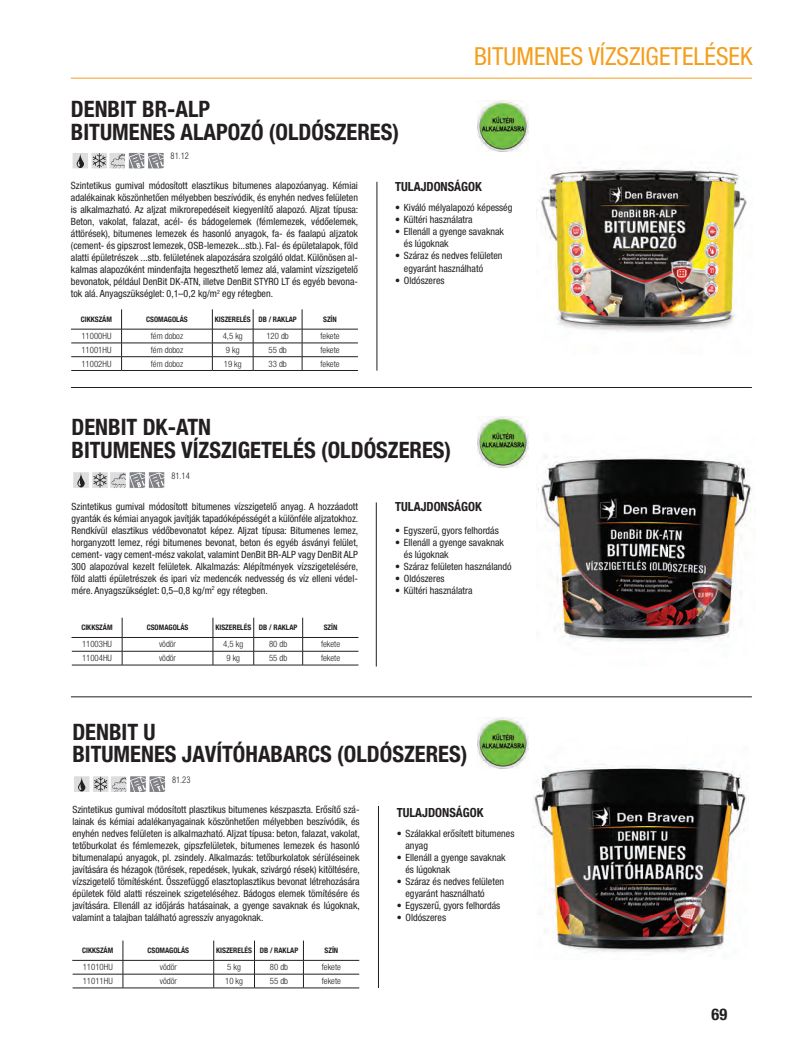
<style>
.page{position:relative;width:798px;height:1053px;background:#fff}
.page>*{position:absolute;margin:0;border:0;box-sizing:border-box;transform-origin:0 0}
.t1{font:condensed 24.88px "Helvetica Neue LT Pro";color:#f49e1d}
.t2{font:700 condensed 22.5px/22.5px "Helvetica Neue LT Com";color:#231f20}
.t3{font:700 condensed 16.25px "Helvetica Neue LT Com";color:#231f20}
.t4{font:700 condensed 12.5px "Helvetica Neue LT Com";color:#231f20}
.t5{font:condensed 10px/12px "Helvetica Neue LT Pro";color:#231f20}
.t6{font:300 condensed 8.75px "Helvetica Neue LT Pro";color:#231f20}
.t7{font:300 condensed 8.75px "Swiss 721 AT";color:#231f20}
.t8{font:700 condensed 7.5px "Helvetica Neue LT Com";color:#231f20}
</style>
<div class="page">
<hr style="left:71px;top:78px;width:680px;height:1px;background:#f49e1d">
<hr style="left:71px;top:387px;width:680px;height:1px;background:#231f20">
<hr style="left:71px;top:696px;width:680px;height:1px;background:#231f20">
<svg style="left:72px;top:153px;width:92px;height:16px"></svg>
<hr style="left:376px;top:182px;width:1px;height:188px;background:#231f20">
<svg style="left:73px;top:472px;width:92px;height:16px"></svg>
<hr style="left:376px;top:502px;width:1px;height:164px;background:#231f20">
<hr style="left:71px;top:370px;width:50px;height:1px;background:#231f20">
<hr style="left:121px;top:370px;width:91px;height:1px;background:#231f20">
<hr style="left:212px;top:370px;width:41px;height:1px;background:#231f20">
<hr style="left:253px;top:370px;width:49px;height:1px;background:#231f20">
<hr style="left:302px;top:370px;width:56px;height:1px;background:#231f20">
<svg style="left:71px;top:309px;width:287px;height:61px"></svg>
<hr style="left:71px;top:637px;width:51px;height:1px;background:#231f20">
<hr style="left:72px;top:664px;width:50px;height:1px;background:#231f20">
<hr style="left:122px;top:664px;width:91px;height:1px;background:#231f20">
<hr style="left:213px;top:664px;width:40px;height:1px;background:#231f20">
<hr style="left:253px;top:664px;width:49px;height:1px;background:#231f20">
<hr style="left:302px;top:664px;width:56px;height:1px;background:#231f20">
<svg style="left:72px;top:617px;width:286px;height:47px"></svg>
<svg style="left:74px;top:776px;width:91px;height:16px"></svg>
<hr style="left:378px;top:805px;width:1px;height:182px;background:#231f20">
<hr style="left:72px;top:960px;width:51px;height:1px;background:#231f20">
<hr style="left:73px;top:987px;width:50px;height:1px;background:#231f20">
<hr style="left:123px;top:987px;width:91px;height:1px;background:#231f20">
<hr style="left:214px;top:987px;width:40px;height:1px;background:#231f20">
<hr style="left:254px;top:987px;width:49px;height:1px;background:#231f20">
<hr style="left:303px;top:987px;width:56px;height:1px;background:#231f20">
<svg style="left:73px;top:940px;width:286px;height:47px"></svg>
<img style="left:477px;top:101px;width:51px;height:50px">
<img style="left:477px;top:416px;width:51px;height:51px">
<img style="left:477px;top:717px;width:51px;height:51px">
<img style="left:537px;top:456px;width:215px;height:186px">
<img style="left:536px;top:167px;width:215px;height:165px">
<img style="left:533px;top:764px;width:214px;height:189px">
<h1 class="t1" style="left:474px;top:41px;width:280px">bitumenes vízszigetelések</h1>
<h2 class="t2" style="left:71px;top:98px;width:329px">DENBIT BR-ALP<br>BITUMENES ALAPOZÓ (OLDÓSZERES)</h2>
<p class="t5" style="left:71px;top:179px;width:289px;text-align:justify">szintetikus gumival módosított elasztikus bitumenes alapozóanyag. kémiai adalékainak köszönhetően mélyebben beszívódik, és enyhén nedves felületen is alkalmazható. Az aljzat mikrorepedéseit kiegyenlítő alapozó. Aljzat típusa: beton, vakolat, falazat, acél- és bádogelemek (fémlemezek, védőelemek, áttörések), bitumenes lemezek és hasonló anyagok, fa- és faalapú aljzatok (cement- és gipszrost lemezek, Osb-lemezek...stb.). Fal- és épületalapok, föld alatti épületrészek ...stb. felületének alapozására szolgáló oldat. különösen al&shy;kalmas alapozóként mindenfajta hegeszthető lemez alá, valamint vízszigetelő bevonatok, például Denbit Dk-Atn, illetve Denbit stYRO lt és egyéb bevona&shy;tok alá. Anyagszükséglet: 0,1–0,2 kg/m<sup>2</sup> egy rétegben.</p>
<p class="t4" style="left:395px;top:179px;width:88px">TULAJDONSÁGOK</p>
<p class="t7" style="left:170px;top:151px;width:20px">81.12</p>
<p class="t5" style="left:395px;top:202px;width:119px">• kiváló mélyalapozó képesség</p>
<p class="t5" style="left:395px;top:214px;width:79px">• kültéri használatra</p>
<p class="t5" style="left:404px;top:226px;width:102px;text-indent:-9px">• ellenáll a gyenge savaknak és lúgoknak</p>
<p class="t5" style="left:404px;top:250px;width:100px;text-indent:-9px">• száraz és nedves felületen egyaránt használható</p>
<p class="t5" style="left:395px;top:274px;width:51px">• Oldószeres</p>
<p class="t8" style="left:81px;top:315px;width:33px">CIKKSZÁM</p>
<p class="t8" style="left:146px;top:315px;width:43px">CSOMAGOLÁS</p>
<p class="t8" style="left:215px;top:315px;width:83px">KISZERELÉS DB / RAKLAP</p>
<p class="t8" style="left:323px;top:315px;width:15px">SZÍN</p>
<p class="t6" style="left:81px;top:331px;width:31px">11000HU</p>
<p class="t6" style="left:151px;top:331px;width:34px">fém doboz</p>
<p class="t6" style="left:223px;top:331px;width:22px">4,5 kg</p>
<p class="t6" style="left:266px;top:331px;width:24px">120 db</p>
<p class="t6" style="left:320px;top:331px;width:20px">fekete</p>
<p class="t6" style="left:81px;top:345px;width:31px">11001HU</p>
<p class="t6" style="left:151px;top:345px;width:34px">fém doboz</p>
<p class="t6" style="left:226px;top:345px;width:15px">9 kg</p>
<p class="t6" style="left:268px;top:345px;width:20px">55 db</p>
<p class="t6" style="left:320px;top:345px;width:20px">fekete</p>
<p class="t6" style="left:81px;top:358px;width:31px">11002HU</p>
<p class="t6" style="left:151px;top:358px;width:34px">fém doboz</p>
<p class="t6" style="left:224px;top:358px;width:19px">19 kg</p>
<p class="t6" style="left:268px;top:358px;width:20px">33 db</p>
<p class="t6" style="left:320px;top:358px;width:20px">fekete</p>
<h2 class="t2" style="left:71px;top:416px;width:381px">DENBIT DK-ATN<br>BITUMENES VÍZSZIGETELÉS (OLDÓSZERES)</h2>
<p class="t7" style="left:171px;top:470px;width:20px">81.14</p>
<p class="t5" style="left:71px;top:500px;width:288px;text-align:justify">szintetikus gumival módosított bitumenes vízszigetelő anyag. A hozzáadott gyanták és kémiai anyagok javítják tapadóképésségét a különféle aljzatokhoz.<br>Rendkívül elasztikus védőbevonatot képez. Aljzat típusa: bitumenes lemez, horganyzott lemez, régi bitumenes bevonat, beton és egyéb ásványi felület, cement- vagy cement-mész vakolat, valamint Denbit bR-AlP vagy Denbit AlP 300 alapozóval kezelt felületek. Alkalmazás: Alépítmények vízszigetelésére, föld alatti épületrészek és ipari víz medencék nedvesség és víz elleni védel&shy;mére. Anyagszükséglet: 0,5–0,8 kg/m<sup>2</sup> egy rétegben.</p>
<p class="t4" style="left:395px;top:499px;width:88px">TULAJDONSÁGOK</p>
<p class="t5" style="left:395px;top:524px;width:105px">• egyszerű, gyors felhordás</p>
<p class="t5" style="left:404px;top:536px;width:102px;text-indent:-9px">• ellenáll a gyenge savaknak és lúgoknak</p>
<p class="t5" style="left:395px;top:560px;width:118px">• száraz felületen használandó</p>
<p class="t5" style="left:395px;top:572px;width:51px">• Oldószeres</p>
<p class="t5" style="left:395px;top:584px;width:79px">• kültéri használatra</p>
<p class="t8" style="left:81px;top:623px;width:33px">CIKKSZÁM</p>
<p class="t8" style="left:147px;top:623px;width:43px">CSOMAGOLÁS</p>
<p class="t8" style="left:215px;top:623px;width:83px">KISZERELÉS DB / RAKLAP</p>
<p class="t8" style="left:323px;top:623px;width:15px">SZÍN</p>
<p class="t6" style="left:82px;top:639px;width:31px">11003HU</p>
<p class="t6" style="left:159px;top:639px;width:19px">vödör</p>
<p class="t6" style="left:223px;top:639px;width:22px">4,5 kg</p>
<p class="t6" style="left:269px;top:639px;width:20px">80 db</p>
<p class="t6" style="left:321px;top:639px;width:20px">fekete</p>
<p class="t6" style="left:82px;top:653px;width:31px">11004HU</p>
<p class="t6" style="left:159px;top:653px;width:19px">vödör</p>
<p class="t6" style="left:226px;top:653px;width:15px">9 kg</p>
<p class="t6" style="left:269px;top:653px;width:20px">55 db</p>
<p class="t6" style="left:321px;top:653px;width:20px">fekete</p>
<h2 class="t2" style="left:72px;top:720px;width:396px">DENBIT U<br>BITUMENES JAVÍTÓHABARCS (OLDÓSZERES)</h2>
<p class="t5" style="left:72px;top:803px;width:289px;text-align:justify">szintetikus gumival módosított plasztikus bitumenes készpaszta. erősítő szá&shy;lainak és kémiai adalékanyagainak köszönhetően mélyebben beszívódik, és enyhén nedves felületen is alkalmazható. Aljzat típusa: beton, falazat, vakolat, tetőburkolat és fémlemezek, gipszfelületek, bitumenes lemezek és hasonló bitumenalapú anyagok, pl. zsindely. Alkalmazás: tetőburkolatok sérüléseinek javítására és hézagok (törések, repedések, lyukak, szivárgó rések) kitöltésére, vízszigetelő tömítésként. Összefüggő elasztoplasztikus bevonat létrehozására épületek föld alatti részeinek szigeteléséhez. bádogos elemek tömítésére és javítására. ellenáll az időjárás hatásainak, a gyenge savaknak és lúgoknak, valamint a talajban található agresszív anyagoknak.</p>
<p class="t4" style="left:396px;top:805px;width:88px">TULAJDONSÁGOK</p>
<p class="t7" style="left:172px;top:774px;width:20px">81.23</p>
<p class="t5" style="left:405px;top:827px;width:110px;text-indent:-9px">• szálakkal erősített bitumenes anyag</p>
<p class="t5" style="left:405px;top:851px;width:102px;text-indent:-9px">• ellenáll a gyenge savaknak és lúgoknak</p>
<p class="t5" style="left:405px;top:875px;width:100px;text-indent:-9px">• száraz és nedves felületen egyaránt használható</p>
<p class="t5" style="left:396px;top:899px;width:105px">• egyszerű, gyors felhordás</p>
<p class="t5" style="left:396px;top:911px;width:51px">• Oldószeres</p>
<p class="t8" style="left:82px;top:945px;width:33px">CIKKSZÁM</p>
<p class="t8" style="left:147px;top:945px;width:43px">CSOMAGOLÁS</p>
<p class="t8" style="left:216px;top:945px;width:83px">KISZERELÉS DB / RAKLAP</p>
<p class="t8" style="left:324px;top:945px;width:15px">SZÍN</p>
<p class="t6" style="left:83px;top:962px;width:31px">11010HU</p>
<p class="t6" style="left:160px;top:962px;width:19px">vödör</p>
<p class="t6" style="left:227px;top:962px;width:15px">5 kg</p>
<p class="t6" style="left:270px;top:962px;width:20px">80 db</p>
<p class="t6" style="left:322px;top:962px;width:20px">fekete</p>
<p class="t6" style="left:83px;top:975px;width:31px">11011HU</p>
<p class="t6" style="left:160px;top:975px;width:19px">vödör</p>
<p class="t6" style="left:225px;top:975px;width:19px">10 kg</p>
<p class="t6" style="left:270px;top:975px;width:20px">55 db</p>
<p class="t6" style="left:322px;top:975px;width:20px">fekete</p>
<h3 class="t3" style="left:711px;top:1004px;width:17px">69</h3>
</div>
